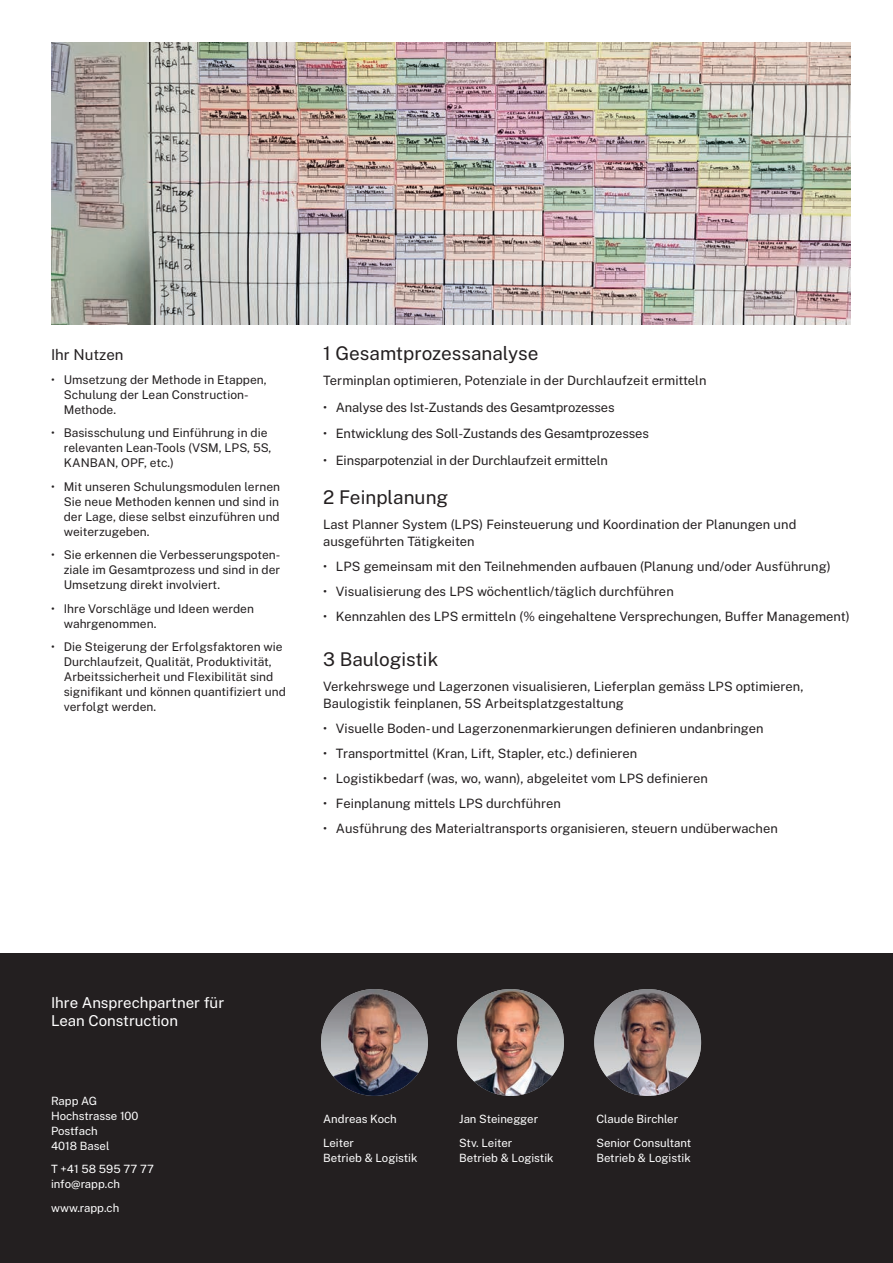
<style>
.page{position:relative;width:893px;height:1263px;background:#fff}
.page>*{position:absolute;margin:0;border:0;box-sizing:border-box;transform-origin:0 0}
.t1{font:18.9px "Public Sans";color:#231f20}
.t2{font:15px/18px "Public Sans";color:#fff}
.t3{font:15px "Public Sans";color:#231f20}
.t4{font:12.9px/16.5px "Public Sans";letter-spacing:.005em;color:#231f20}
.t5{font:12px/15px "Public Sans";letter-spacing:.005em;color:#231f20}
.t6{font:11.4px/15px "Public Sans";color:#fff}
</style>
<div class="page">
<img style="left:51px;top:43px;width:799px;height:281px">
<div style="left:0;top:954px;width:893px;height:309px;background:#231f20"></div>
<img style="left:594px;top:989px;width:107px;height:107px;border-radius:53px">
<img style="left:457px;top:989px;width:107px;height:107px;border-radius:53px">
<img style="left:321px;top:989px;width:107px;height:107px;border-radius:53px">
<p class="t3" style="left:51px;top:345px;width:74px">Ihr Nutzen</p>
<p class="t5" style="left:64px;top:371px;width:204px;text-indent:-13px">• Umsetzung der Methode in Etappen,<br>Schulung der Lean Construction-<br>Methode.</p>
<p class="t5" style="left:64px;top:425px;width:209px;text-indent:-13px">• Basisschulung und Einführung in die relevanten Lean-Tools (VSM, LPS, 5S,<br>KANBAN, OPF, etc.)</p>
<p class="t5" style="left:64px;top:478px;width:218px;text-align:justify;text-indent:-13px">• Mit unseren Schulungsmodulen lernen Sie neue Methoden kennen und sind in der Lage, diese selbst einzuführen und weiterzugeben.</p>
<p class="t5" style="left:64px;top:547px;width:218px;text-align:justify;text-indent:-13px">• Sie erkennen die Verbesserungspoten&shy;ziale im Gesamtprozess und sind in der Umsetzung direkt involviert.</p>
<p class="t5" style="left:64px;top:600px;width:192px;text-indent:-13px">• Ihre Vorschläge und Ideen werden wahrgenommen.</p>
<p class="t5" style="left:64px;top:639px;width:224px;text-indent:-13px">• Die Steigerung der Erfolgsfaktoren wie Durchlaufzeit, Qualität, Produktivität, Arbeitssicherheit und Flexibilität sind signifikant und können quantifiziert und verfolgt werden.</p>
<h1 class="t1" style="left:323px;top:341px;width:217px">1 Gesamtprozessanalyse</h1>
<p class="t4" style="left:323px;top:372px;width:385px">Terminplan optimieren, Potenziale in der Durchlaufzeit ermitteln</p>
<p class="t4" style="left:323px;top:398px;width:293px">• Analyse des Ist-Zustands des Gesamtprozesses</p>
<p class="t4" style="left:323px;top:425px;width:327px">• Entwicklung des Soll-Zustands des Gesamtprozesses</p>
<p class="t4" style="left:323px;top:451px;width:286px">• Einsparpotenzial in der Durchlaufzeit ermitteln</p>
<h1 class="t1" style="left:323px;top:485px;width:127px">2 Feinplanung</h1>
<p class="t4" style="left:323px;top:516px;width:475px">Last Planner System (LPS) Feinsteuerung und Koordination der Planungen und ausgeführten Tätigkeiten</p>
<p class="t4" style="left:323px;top:557px;width:509px">• LPS gemeinsam mit den Teilnehmenden aufbauen (Planung und/oder Ausführung)</p>
<p class="t4" style="left:323px;top:582px;width:352px">• Visualisierung des LPS wöchentlich/täglich durchführen</p>
<p class="t4" style="left:323px;top:607px;width:528px">• Kennzahlen des LPS ermitteln (% eingehaltene Versprechungen, Buffer Management)</p>
<h1 class="t1" style="left:323px;top:647px;width:117px">3 Baulogistik</h1>
<p class="t4" style="left:323px;top:678px;width:482px">Verkehrswege und Lagerzonen visualisieren, Lieferplan gemäss LPS optimieren,<br>Baulogistik feinplanen, 5S Arbeitsplatzgestaltung</p>
<p class="t4" style="left:323px;top:719px;width:442px">• Visuelle Boden- und Lagerzonenmarkierungen definieren undanbringen</p>
<p class="t4" style="left:323px;top:744px;width:316px">• Transportmittel (Kran, Lift, Stapler, etc.) definieren</p>
<p class="t4" style="left:323px;top:769px;width:386px">• Logistikbedarf (was, wo, wann), abgeleitet vom LPS definieren</p>
<p class="t4" style="left:323px;top:794px;width:239px">• Feinplanung mittels LPS durchführen</p>
<p class="t4" style="left:323px;top:819px;width:456px">• Ausführung des Materialtransports organisieren, steuern undüberwachen</p>
<p class="t2" style="left:51px;top:993px;width:175px">Ihre Ansprechpartner für<br>Lean Construction</p>
<p class="t6" style="left:51px;top:1093px;width:89px">Rapp AG<br>Hochstrasse 100<br>Postfach<br>4018 Basel</p>
<p class="t6" style="left:51px;top:1161px;width:104px">T +41 58 595 77 77 info@rapp.ch</p>
<p class="t6" style="left:51px;top:1200px;width:70px">www.rapp.ch</p>
<p class="t6" style="left:323px;top:1107px;width:75px;line-height:23.5px">Andreas Koch<br>Leiter</p>
<p class="t6" style="left:323px;top:1150px;width:96px">Betrieb &amp; Logistik</p>
<p class="t6" style="left:459px;top:1107px;width:80px;line-height:23.5px">Jan Steinegger<br>Stv. Leiter</p>
<p class="t6" style="left:459px;top:1150px;width:96px">Betrieb &amp; Logistik</p>
<p class="t6" style="left:596px;top:1107px;width:96px;line-height:23.5px">Claude Birchler<br>Senior Consultant</p>
<p class="t6" style="left:596px;top:1150px;width:96px">Betrieb &amp; Logistik</p>
</div>
